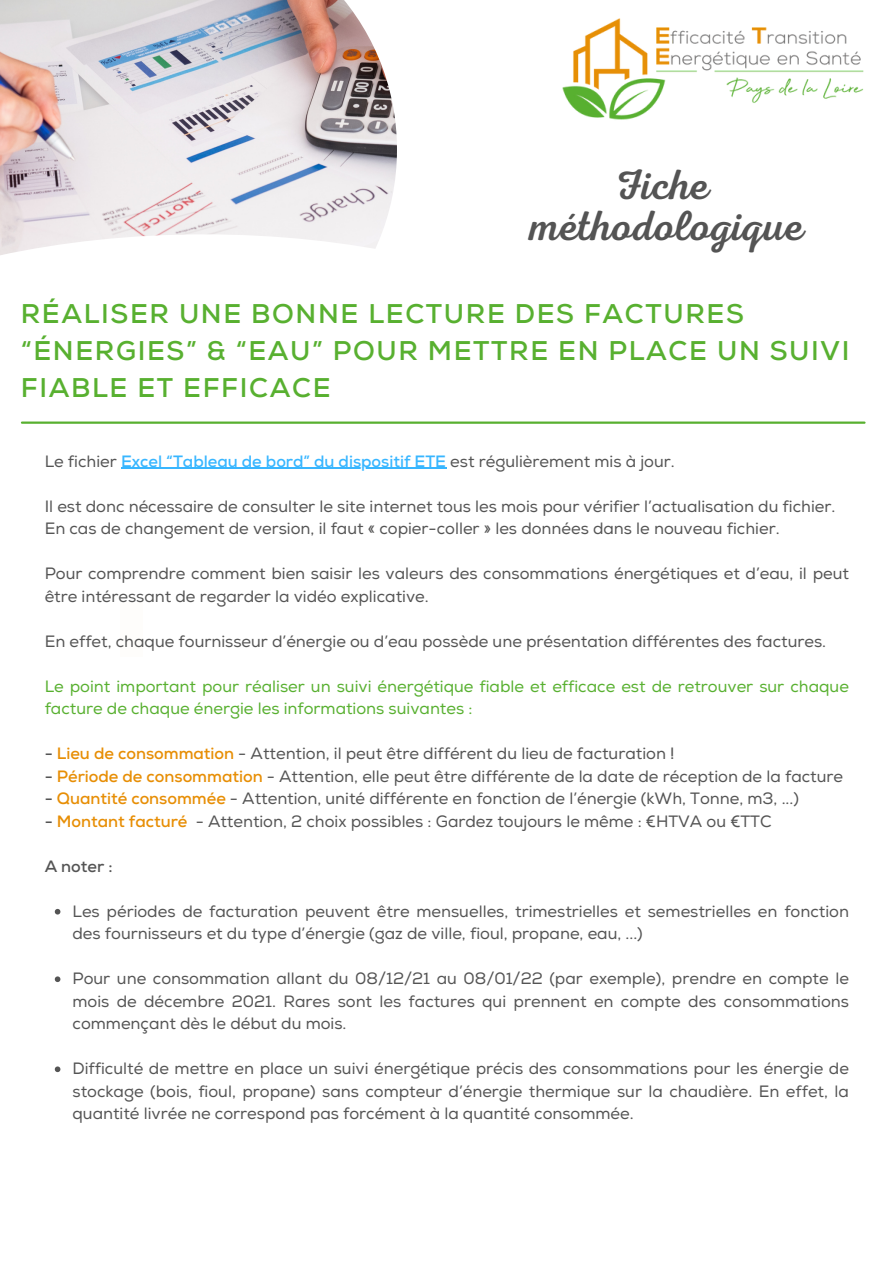
<style>
.page{position:relative;width:894px;height:1264px;background:#fff}
.page>*{position:absolute;margin:0;border:0;box-sizing:border-box;transform-origin:0 0}
.t1{font:42.6px/41.7px "Nexa Script";color:#545454;text-align:center}
.t2{font:700 27px/37.2px "Nexa";letter-spacing:.06em;color:#58b030}
.t3{font:16.35px/22.5px "Nexa";color:#545454}
.t4{font:16.35px/22.5px "Nexa";color:#58b030}
.t5{font:700 16.35px "Nexa";color:#38b6ff}
.t6{font:700 16.35px "Nexa";color:#545454}
.s1{font-weight:400;color:#545454}
.s2{font-weight:700}
.s3{font-weight:700;color:#e78e05}
</style>
<div class="page">
<img style="left:0;top:0;width:397px;height:234px">
<svg style="left:0;top:234px;width:447px;height:235px"></svg>
<img style="left:562px;top:18px;width:302px;height:102px">
<hr style="left:22px;top:421px;width:842px;height:3px;background:#58b030">
<div style="left:120px;top:602px;width:23px;height:55px;background:#fefdfb"></div>
<hr style="left:121px;top:467px;width:325px;height:2px;background:#38b6ff">
<svg style="left:55px;top:908px;width:5px;height:6px"></svg>
<svg style="left:55px;top:976px;width:5px;height:6px"></svg>
<svg style="left:55px;top:1066px;width:5px;height:6px"></svg>
<h2 class="t1" style="left:530px;top:165px;width:275px">Fiche méthodologique</h2>
<h1 class="t2" style="left:21px;top:296px;width:829px">RÉALISER UNE BONNE LECTURE DES FACTURES “ÉNERGIES” &amp; “EAU” POUR METTRE EN PLACE UN SUIVI<br>FIABLE ET EFFICACE</h1>
<p class="t5" style="left:45px;top:451px;width:631px"><span class="s1">Le fichier</span> Excel “Tableau de bord” du dispositif ETE <span class="s1">est régulièrement mis à jour.</span></p>
<p class="t3" style="left:45px;top:495px;width:792px">Il est donc nécessaire de consulter le site internet tous les mois pour vérifier l’actualisation du fichier.</p>
<p class="t3" style="left:45px;top:517px;width:736px">En cas de changement de version, il faut « copier-coller » les données dans le nouveau fichier.</p>
<p class="t3" style="left:45px;top:562px;width:805px">Pour comprendre comment bien saisir les valeurs des consommations énergétiques et d’eau, il peut être intéressant de regarder la vidéo explicative.</p>
<p class="t3" style="left:45px;top:630px;width:782px">En effet, chaque fournisseur d’énergie ou d’eau possède une présentation différentes des factures.</p>
<p class="t4" style="left:45px;top:675px;width:805px">Le point important pour réaliser un suivi énergétique fiable et efficace est de retrouver sur chaque facture de chaque énergie les informations suivantes :</p>
<p class="t3" style="left:45px;top:742px;width:631px"><span class="s2">-</span> <span class="s3">Lieu de consommation</span> - Attention, il peut être différent du lieu de facturation !</p>
<p class="t3" style="left:45px;top:765px;width:799px"><span class="s2">-</span> <span class="s3">Période de consommation</span> - Attention, elle peut être différente de la date de réception de la facture</p>
<p class="t3" style="left:45px;top:787px;width:755px"><span class="s2">-</span> <span class="s3">Quantité consommée</span> - Attention, unité différente en fonction de l’énergie (kWh, Tonne, m3, ...)</p>
<p class="t3" style="left:45px;top:810px;width:728px"><span class="s2">-</span> <span class="s3">Montant facturé</span> - Attention, 2 choix possibles : Gardez toujours le même : €HTVA ou €TTC</p>
<h3 class="t6" style="left:45px;top:856px;width:69px">A noter :</h3>
<p class="t3" style="left:72px;top:900px;width:777px">Les périodes de facturation peuvent être mensuelles, trimestrielles et semestrielles en fonction des fournisseurs et du type d’énergie (gaz de ville, fioul, propane, eau, ...)</p>
<p class="t3" style="left:72px;top:967px;width:777px;text-align:justify">Pour une consommation allant du 08/12/21 au 08/01/22 (par exemple), prendre en compte le mois de décembre 2021. Rares sont les factures qui prennent en compte des consommations commençant dès le début du mois.</p>
<p class="t3" style="left:72px;top:1057px;width:777px;text-align:justify">Difficulté de mettre en place un suivi énergétique précis des consommations pour les énergie de stockage (bois, fioul, propane) sans compteur d’énergie thermique sur la chaudière. En effet, la quantité livrée ne correspond pas forcément à la quantité consommée.</p>
</div>
